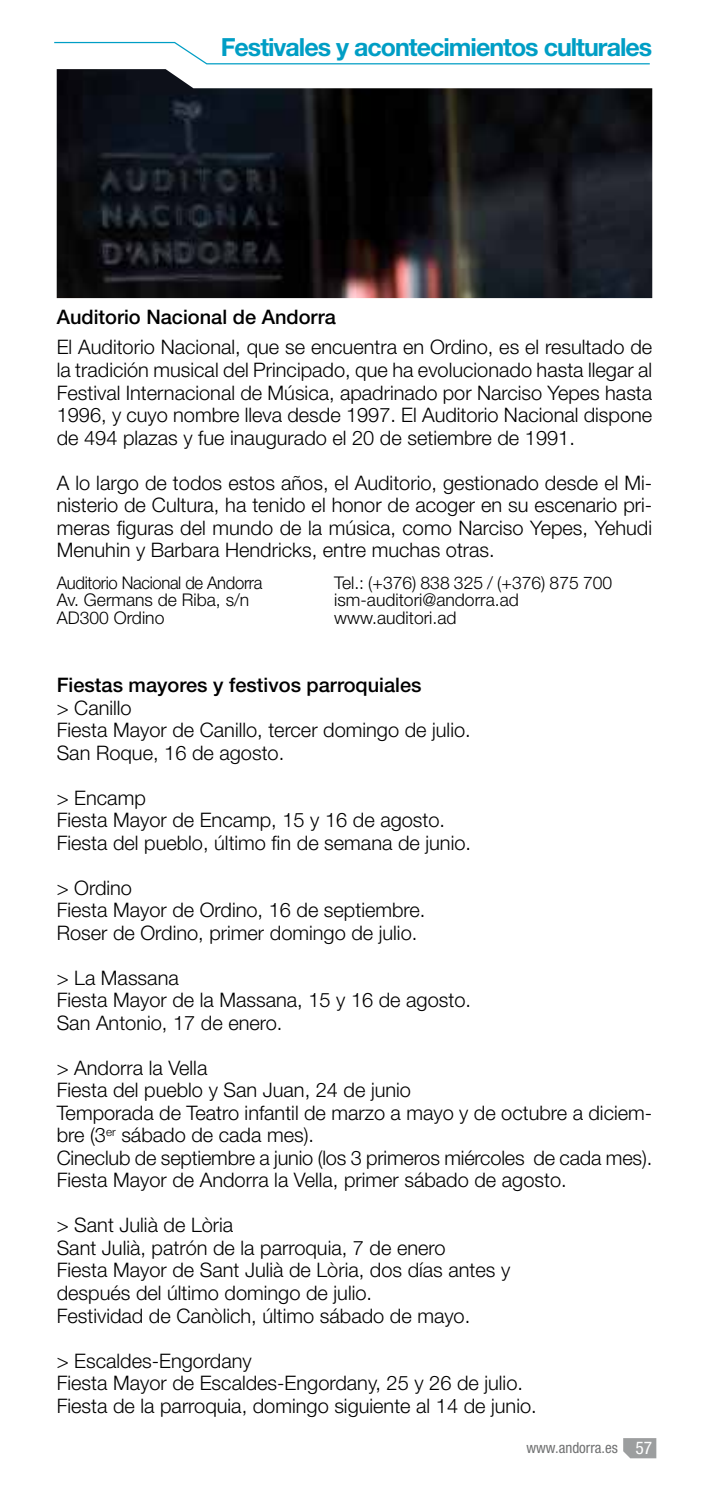
<style>
.page{position:relative;width:709px;height:1489px;background:#fff}
.page>*{position:absolute;margin:0;border:0;box-sizing:border-box;transform-origin:0 0}
.t1{font:700 25px "Helvetica Neue";letter-spacing:-.04em;color:#009ec5}
.t2{font:300 20px/22.5px "Helvetica Neue";color:#000}
.t3{font:500 20px "Helvetica Neue";color:#000}
.t4{font:300 17.5px/17.5px "Helvetica Neue";color:#000}
.t5{font:300 17.5px/17.5px "Helvetica Neue";letter-spacing:-.02em;color:#000;scale:.95 1}
.t6{font:condensed 15px "Helvetica Neue";color:#707172}
.s1{font-size:17.5px;color:#fff}
</style>
<div class="page">
<svg style="left:623px;top:1438px;width:33px;height:20px"></svg>
<img style="left:57px;top:69px;width:595px;height:229px">
<svg style="left:54px;top:41px;width:596px;height:24px"></svg>
<p class="t1" style="left:221px;top:32px;width:433px">Festivales y acontecimientos culturales</p>
<p class="t3" style="left:57px;top:305px;width:280px">Auditorio Nacional de Andorra</p>
<p class="t2" style="left:57px;top:336px;width:597px;text-align:justify">El Auditorio Nacional, que se encuentra en Ordino, es el resultado de la tradición musical del Principado, que ha evolucionado hasta llegar al Festival Internacional de Música, apadrinado por Narciso Yepes hasta 1996, y cuyo nombre lleva desde 1997. El Auditorio Nacional dispone de 494 plazas y fue inaugurado el 20 de setiembre de 1991.</p>
<p class="t2" style="left:57px;top:471px;width:597px;text-align:justify">A lo largo de todos estos años, el Auditorio, gestionado desde el Mi&shy;nisterio de Cultura, ha tenido el honor de acoger en su escenario pri&shy;meras figuras del mundo de la música, como Narciso Yepes, Yehudi Menuhin y Barbara Hendricks, entre muchas otras.</p>
<p class="t5" style="left:57px;top:573px;width:218px">Auditorio Nacional de Andorra<br>Av. Germans de Riba, s/n<br>AD300 Ordino</p>
<p class="t4" style="left:334px;top:573px;width:279px">Tel.: (+376) 838 325 / (+376) 875 700 ism-auditori@andorra.ad www.auditori.ad</p>
<p class="t3" style="left:57px;top:673px;width:366px">Fiestas mayores y festivos parroquiales</p>
<p class="t2" style="left:57px;top:696px;width:415px">&gt; Canillo<br>Fiesta Mayor de Canillo, tercer domingo de julio.<br>San Roque, 16 de agosto.</p>
<p class="t2" style="left:57px;top:786px;width:416px">&gt; Encamp<br>Fiesta Mayor de Encamp, 15 y 16 de agosto.<br>Fiesta del pueblo, último fin de semana de junio.</p>
<p class="t2" style="left:57px;top:876px;width:370px">&gt; Ordino<br>Fiesta Mayor de Ordino, 16 de septiembre.<br>Roser de Ordino, primer domingo de julio.</p>
<p class="t2" style="left:57px;top:966px;width:416px">&gt; La Massana<br>Fiesta Mayor de la Massana, 15 y 16 de agosto.<br>San Antonio, 17 de enero.</p>
<p class="t2" style="left:57px;top:1056px;width:597px">&gt; Andorra la Vella<br>Fiesta del pueblo y San Juan, 24 de junio<br>Temporada de Teatro infantil de marzo a mayo y de octubre a diciem&shy;bre (3<sup>er</sup> sábado de cada mes).<br>Cineclub de septiembre a junio (los 3 primeros miércoles de cada mes).<br>Fiesta Mayor de Andorra la Vella, primer sábado de agosto.</p>
<p class="t2" style="left:57px;top:1213px;width:455px">&gt; Sant Julià de Lòria<br>Sant Julià, patrón de la parroquia, 7 de enero<br>Fiesta Mayor de Sant Julià de Lòria, dos días antes y después del último domingo de julio.<br>Festividad de Canòlich, último sábado de mayo.</p>
<p class="t2" style="left:57px;top:1348px;width:481px">&gt; Escaldes-Engordany<br>Fiesta Mayor de Escaldes-Engordany, 25 y 26 de julio.<br>Fiesta de la parroquia, domingo siguiente al 14 de junio.</p>
<p class="t6" style="left:526px;top:1439px;width:127px">www.andorra.es <span class="s1">57</span></p>
</div>
